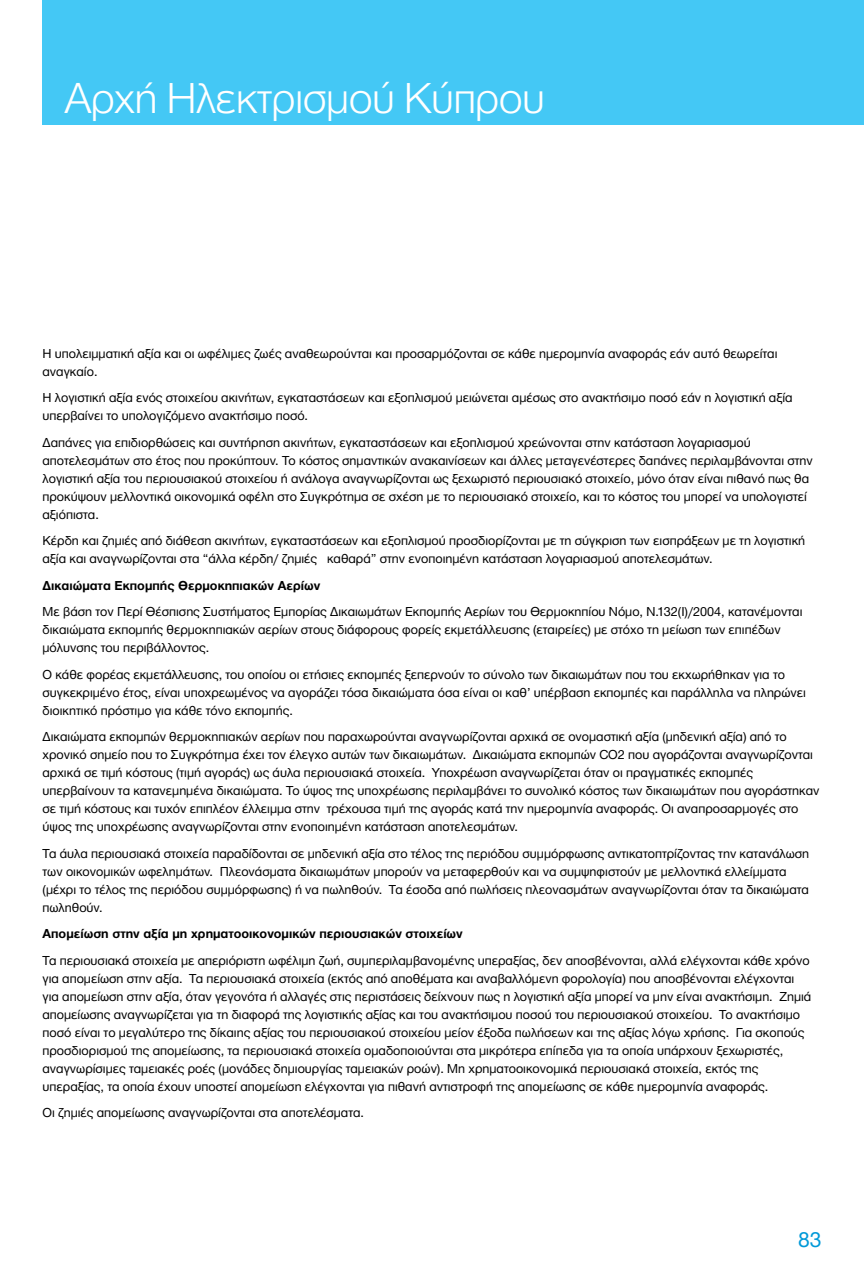
<style>
.page{position:relative;width:864px;height:1263px;background:#fff}
.page>*{position:absolute;margin:0;border:0;box-sizing:border-box;transform-origin:0 0}
.t1{font:300 45px "Helvetica Neue Greek";color:#fff}
.t2{font:22.5px "Helvetica Neue Greek";color:#0099d8}
.t3{font:13.5px/18px "Helvetica Neue Greek";color:#000}
.t4{font:700 13.5px "Helvetica Neue Greek";color:#000}
</style>
<div class="page">
<div style="left:43px;top:0;width:820px;height:124px;background:#44c8f5"></div>
<h1 class="t1" style="left:65px;top:74px;width:481px">Αρχή Ηλεκτρισμού Κύπρου</h1>
<p class="t3" style="left:43px;top:344px;width:736px">Η υπολειμματική αξία και οι ωφέλιμες ζωές αναθεωρούνται και προσαρμόζονται σε κάθε ημερομηνία αναφοράς εάν αυτό θεωρείται αναγκαίο.</p>
<p class="t3" style="left:43px;top:389px;width:751px">Η λογιστική αξία ενός στοιχείου ακινήτων, εγκαταστάσεων και εξοπλισμού μειώνεται αμέσως στο ανακτήσιμο ποσό εάν η λογιστική αξία υπερβαίνει το υπολογιζόμενο ανακτήσιμο ποσό.</p>
<p class="t3" style="left:43px;top:433px;width:771px">Δαπάνες για επιδιορθώσεις και συντήρηση ακινήτων, εγκαταστάσεων και εξοπλισμού χρεώνονται στην κατάσταση λογαριασμού αποτελεσμάτων στο έτος που προκύπτουν. Το κόστος σημαντικών ανακαινίσεων και άλλες μεταγενέστερες δαπάνες περιλαμβάνονται στην λογιστική αξία του περιουσιακού στοιχείου ή ανάλογα αναγνωρίζονται ως ξεχωριστό περιουσιακό στοιχείο, μόνο όταν είναι πιθανό πως θα προκύψουν μελλοντικά οικονομικά οφέλη στο Συγκρότημα σε σχέση με το περιουσιακό στοιχείο, και το κόστος του μπορεί να υπολογιστεί αξιόπιστα.</p>
<p class="t3" style="left:43px;top:532px;width:763px">Κέρδη και ζημιές από διάθεση ακινήτων, εγκαταστάσεων και εξοπλισμού προσδιορίζονται με τη σύγκριση των εισπράξεων με τη λογιστική αξία και αναγνωρίζονται στα “άλλα κέρδη/ ζημιές καθαρά” στην ενοποιημένη κατάσταση λογαριασμού αποτελεσμάτων.</p>
<p class="t4" style="left:43px;top:578px;width:279px">Δικαιώματα Εκπομπής Θερμοκηπιακών Αερίων</p>
<p class="t3" style="left:43px;top:603px;width:761px">Με βάση τον Περί Θέσπισης Συστήματος Εμπορίας Δικαιωμάτων Εκπομπής Αερίων του Θερμοκηπίου Νόμο, Ν.132(Ι)/2004, κατανέμονται δικαιώματα εκπομπής θερμοκηπιακών αερίων στους διάφορους φορείς εκμετάλλευσης (εταιρείες) με στόχο τη μείωση των επιπέδων μόλυνσης του περιβάλλοντος.</p>
<p class="t3" style="left:43px;top:665px;width:764px">Ο κάθε φορέας εκμετάλλευσης, του οποίου οι ετήσιες εκπομπές ξεπερνούν το σύνολο των δικαιωμάτων που του εκχωρήθηκαν για το συγκεκριμένο έτος, είναι υποχρεωμένος να αγοράζει τόσα δικαιώματα όσα είναι οι καθ’ υπέρβαση εκπομπές και παράλληλα να πληρώνει διοικητικό πρόστιμο για κάθε τόνο εκπομπής.</p>
<p class="t3" style="left:43px;top:728px;width:778px">Δικαιώματα εκπομπών θερμοκηπιακών αερίων που παραχωρούνται αναγνωρίζονται αρχικά σε ονομαστική αξία (μηδενική αξία) από το χρονικό σημείο που το Συγκρότημα έχει τον έλεγχο αυτών των δικαιωμάτων. Δικαιώματα εκπομπών CO2 που αγοράζονται αναγνωρίζονται αρχικά σε τιμή κόστους (τιμή αγοράς) ως άυλα περιουσιακά στοιχεία. Υποχρέωση αναγνωρίζεται όταν οι πραγματικές εκπομπές υπερβαίνουν τα κατανεμημένα δικαιώματα. Το ύψος της υποχρέωσης περιλαμβάνει το συνολικό κόστος των δικαιωμάτων που αγοράστηκαν σε τιμή κόστους και τυχόν επιπλέον έλλειμμα στην τρέχουσα τιμή της αγοράς κατά την ημερομηνία αναφοράς. Οι αναπροσαρμογές στο ύψος της υποχρέωσης αναγνωρίζονται στην ενοποιημένη κατάσταση αποτελεσμάτων.</p>
<p class="t3" style="left:43px;top:844px;width:767px">Τα άυλα περιουσιακά στοιχεία παραδίδονται σε μηδενική αξία στο τέλος της περιόδου συμμόρφωσης αντικατοπτρίζοντας την κατανάλωση των οικονομικών ωφελημάτων. Πλεονάσματα δικαιωμάτων μπορούν να μεταφερθούν και να συμψηφιστούν με μελλοντικά ελλείμματα (μέχρι το τέλος της περιόδου συμμόρφωσης) ή να πωληθούν. Τα έσοδα από πωλήσεις πλεονασμάτων αναγνωρίζονται όταν τα δικαιώματα πωληθούν.</p>
<p class="t4" style="left:43px;top:926px;width:421px">Απομείωση στην αξία μη χρηματοοικονομικών περιουσιακών στοιχείων</p>
<p class="t3" style="left:43px;top:951px;width:770px">Τα περιουσιακά στοιχεία με απεριόριστη ωφέλιμη ζωή, συμπεριλαμβανομένης υπεραξίας, δεν αποσβένονται, αλλά ελέγχονται κάθε χρόνο για απομείωση στην αξία. Τα περιουσιακά στοιχεία (εκτός από αποθέματα και αναβαλλόμενη φορολογία) που αποσβένονται ελέγχονται για απομείωση στην αξία, όταν γεγονότα ή αλλαγές στις περιστάσεις δείχνουν πως η λογιστική αξία μπορεί να μην είναι ανακτήσιμη. Ζημιά απομείωσης αναγνωρίζεται για τη διαφορά της λογιστικής αξίας και του ανακτήσιμου ποσού του περιουσιακού στοιχείου. Το ανακτήσιμο ποσό είναι το μεγαλύτερο της δίκαιης αξίας του περιουσιακού στοιχείου μείον έξοδα πωλήσεων και της αξίας λόγω χρήσης. Για σκοπούς προσδιορισμού της απομείωσης, τα περιουσιακά στοιχεία ομαδοποιούνται στα μικρότερα επίπεδα για τα οποία υπάρχουν ξεχωριστές, αναγνωρίσιμες ταμειακές ροές (μονάδες δημιουργίας ταμειακών ροών). Μη χρηματοοικονομικά περιουσιακά στοιχεία, εκτός της υπεραξίας, τα οποία έχουν υποστεί απομείωση ελέγχονται για πιθανή αντιστροφή της απομείωσης σε κάθε ημερομηνία αναφοράς.</p>
<p class="t3" style="left:43px;top:1104px;width:323px">Οι ζημιές απομείωσης αναγνωρίζονται στα αποτελέσματα.</p>
<h2 class="t2" style="left:797px;top:1227px;width:25px">83</h2>
</div>
